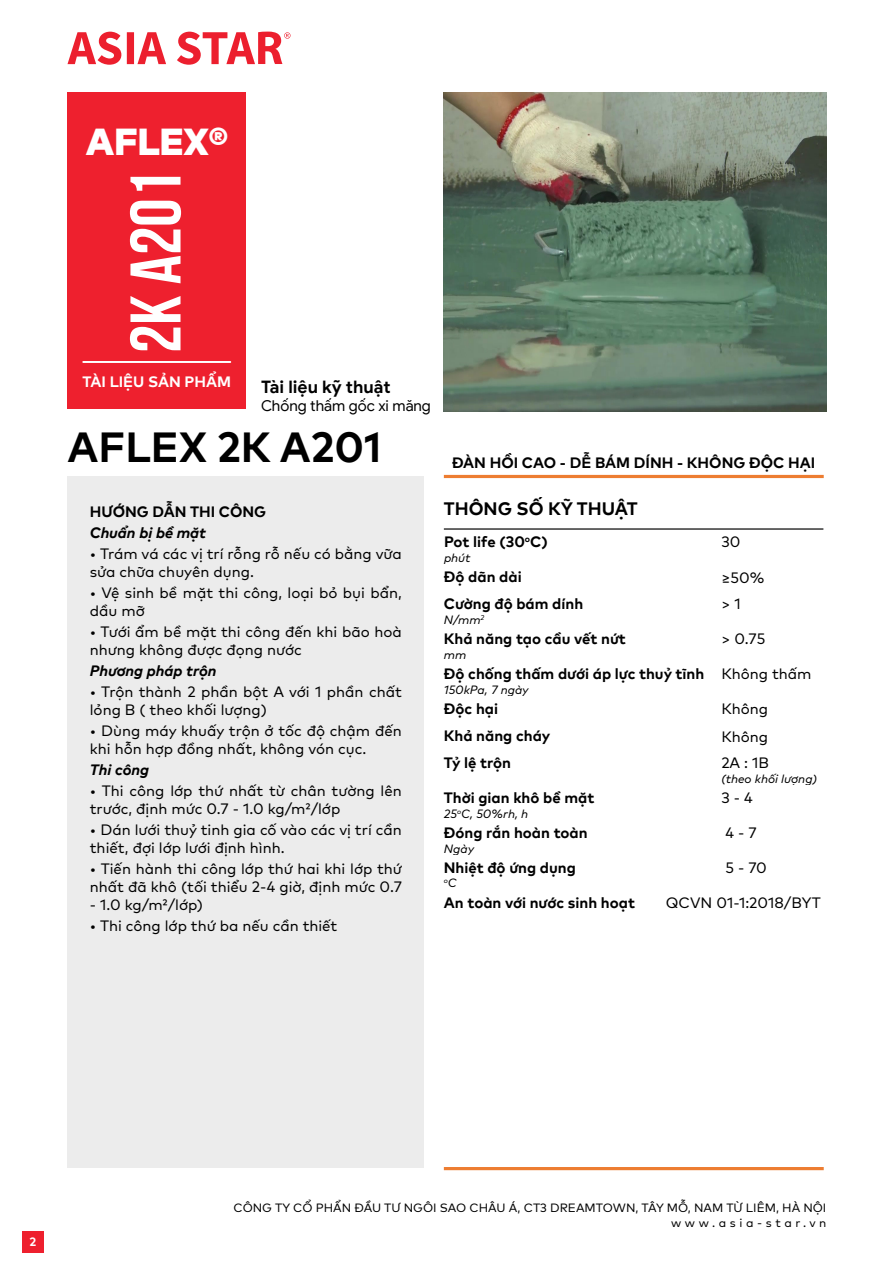
<style>
.page{position:relative;width:893px;height:1263px;background:#fff}
.page>*{position:absolute;margin:0;border:0;box-sizing:border-box;transform-origin:0 0}
.t1{font:71.4px "UTM Bebas";color:#fff}
.t2{font:42px "UAS Bold";color:#000}
.t3{font:37.5px "UAS Black";color:#fff}
.t4{font:18px "UAS Bold";color:#000}
.t5{font:700 17.25px "Google Sans";color:#000}
.t6{font:15px/18px "UAS Book";color:#000}
.t7{font:15px "UAS Bold";color:#000}
.t8{font:italic 15px "UAS Bold";color:#000}
.t9{font:15px "Google Sans";color:#000}
.t10{font:15px "UAS Bold";color:#fff}
.t11{font:12px/14.4px "UAS Book";color:#000;text-align:right}
.t12{font:italic 12px "UAS Book";color:#000}
.t13{font:12px "UAS Bold";color:#fff}
.t14{font:italic 7.05px "UAS Book";color:#000}
.s1{font-size:12px}
</style>
<div class="page">
<div style="left:22px;top:1231px;width:22px;height:22px;background:#ee202e"></div>
<svg style="left:67px;top:32px;width:223px;height:33px"></svg>
<img style="left:444px;top:92px;width:383px;height:319px">
<hr style="left:444px;top:475px;width:380px;height:3px;background:#ed7d31">
<hr style="left:444px;top:1167px;width:380px;height:3px;background:#ed7d31">
<div style="left:68px;top:476px;width:356px;height:692px;background:#ececec"></div>
<div style="left:68px;top:92px;width:178px;height:317px;background:#ee202e"></div>
<hr style="left:82px;top:361px;width:149px;height:2px;background:#fff">
<hr style="left:444px;top:528px;width:379px;height:2px;background:#000">
<h3 class="t3" style="left:86px;top:113px;width:143px">AFLEX®</h3>
<h1 class="t1" style="left:104px;top:353px;width:184px;rotate:-90deg">2K A201</h1>
<p class="t10" style="left:82px;top:370px;width:150px">TÀI LIỆU SẢN PHẨM</p>
<p class="t5" style="left:261px;top:376px;width:131px">Tài liệu kỹ thuật</p>
<p class="t9" style="left:261px;top:396px;width:171px">Chống thấm gốc xi măng</p>
<h2 class="t2" style="left:68px;top:415px;width:315px">AFLEX 2K A201</h2>
<p class="t7" style="left:90px;top:500px;width:178px">HƯỚNG DẪN THI CÔNG</p>
<p class="t8" style="left:90px;top:521px;width:118px">Chuẩn bị bề mặt</p>
<p class="t6" style="left:90px;top:543px;width:314px">• Trám vá các vị trí rỗng rỗ nếu có bằng vữa sửa chữa chuyên dụng.</p>
<p class="t6" style="left:90px;top:582px;width:313px">• Vệ sinh bề mặt thi công, loại bỏ bụi bẩn, dầu mỡ</p>
<p class="t6" style="left:90px;top:621px;width:314px">• Tưới ẩm bề mặt thi công đến khi bão hoà nhưng không được đọng nước</p>
<p class="t8" style="left:90px;top:659px;width:128px">Phương pháp trộn</p>
<p class="t6" style="left:90px;top:681px;width:314px">• Trộn thành 2 phần bột A với 1 phần chất lỏng B ( theo khối lượng)</p>
<p class="t6" style="left:90px;top:720px;width:314px">• Dùng máy khuấy trộn ở tốc độ chậm đến khi hỗn hợp đồng nhất, không vón cục.</p>
<p class="t8" style="left:90px;top:758px;width:61px">Thi công</p>
<p class="t6" style="left:90px;top:780px;width:313px">• Thi công lớp thứ nhất từ chân tường lên trước, định mức 0.7 - 1.0 kg/m²/lớp</p>
<p class="t6" style="left:90px;top:819px;width:314px">• Dán lưới thuỷ tinh gia cố vào các vị trí cần thiết, đợi lớp lưới định hình.</p>
<p class="t6" style="left:90px;top:858px;width:314px">• Tiến hành thi công lớp thứ hai khi lớp thứ nhất đã khô (tối thiểu 2-4 giờ, định mức 0.7</p>
<p class="t6" style="left:90px;top:894px;width:115px">- 1.0 kg/m²/lớp)</p>
<p class="t6" style="left:90px;top:915px;width:249px">• Thi công lớp thứ ba nếu cần thiết</p>
<p class="t7" style="left:452px;top:451px;width:365px">ĐÀN HỒI CAO - DỄ BÁM DÍNH - KHÔNG ĐỘC HẠI</p>
<p class="t4" style="left:444px;top:495px;width:195px">THÔNG SỐ KỸ THUẬT</p>
<p class="t7" style="left:444px;top:530px;width:105px">Pot life (30<sup>o</sup>C)</p>
<p class="t12" style="left:444px;top:548px;width:28px">phút</p>
<p class="t6" style="left:721px;top:532px;width:21px">30</p>
<p class="t7" style="left:444px;top:566px;width:79px">Độ dãn dài</p>
<p class="t6" style="left:721px;top:567px;width:44px">≥50%</p>
<p class="t7" style="left:444px;top:592px;width:141px">Cường độ bám dính</p>
<p class="t12" style="left:444px;top:610px;width:42px">N/mm<sup>2</sup></p>
<p class="t6" style="left:721px;top:594px;width:21px">&gt; 1</p>
<p class="t7" style="left:444px;top:627px;width:183px">Khả năng tạo cầu vết nứt</p>
<p class="t12" style="left:444px;top:645px;width:24px">mm</p>
<p class="t6" style="left:721px;top:629px;width:46px">&gt; 0.75</p>
<p class="t7" style="left:444px;top:662px;width:262px">Độ chống thấm dưới áp lực thuỷ tĩnh</p>
<p class="t12" style="left:444px;top:680px;width:86px">150kPa, 7 ngày</p>
<p class="t6" style="left:721px;top:664px;width:92px">Không thấm</p>
<p class="t7" style="left:444px;top:698px;width:56px">Độc hại</p>
<p class="t6" style="left:721px;top:699px;width:48px">Không</p>
<p class="t7" style="left:444px;top:725px;width:108px">Khả năng cháy</p>
<p class="t6" style="left:721px;top:726px;width:48px">Không</p>
<p class="t7" style="left:444px;top:751px;width:69px">Tỷ lệ trộn</p>
<p class="t6" style="left:721px;top:753px;width:49px">2A : 1B</p>
<p class="t12" style="left:721px;top:769px;width:97px">(theo khối lượng)</p>
<p class="t7" style="left:444px;top:786px;width:152px">Thời gian khô bề mặt</p>
<p class="t12" style="left:444px;top:804px;width:86px">25<sup>o</sup>C, 50%rh, h</p>
<p class="t6" style="left:721px;top:788px;width:33px">3 - 4</p>
<p class="t7" style="left:444px;top:821px;width:145px">Đóng rắn hoàn toàn</p>
<p class="t12" style="left:444px;top:839px;width:32px">Ngày</p>
<p class="t7" style="left:444px;top:856px;width:133px">Nhiệt độ ứng dụng</p>
<p class="t14" style="left:444px;top:876px;width:14px">o<span class="s1">C</span></p>
<p class="t6" style="left:725px;top:823px;width:33px">4 - 7</p>
<p class="t6" style="left:725px;top:857px;width:43px">5 - 70</p>
<p class="t7" style="left:444px;top:892px;width:193px">An toàn với nước sinh hoạt</p>
<p class="t6" style="left:666px;top:893px;width:156px">QCVN 01-1:2018/BYT</p>
<p class="t13" style="left:30px;top:1232px;width:8px">2</p>
<p class="t11" style="left:234px;top:1200px;width:594px">CÔNG TY CỔ PHẨN ĐẦU TƯ NGÔI SAO CHÂU Á, CT3 DREAMTOWN, TÂY MỖ, NAM TỪ LIÊM, HÀ NỘI www.asia-star.vn</p>
</div>
